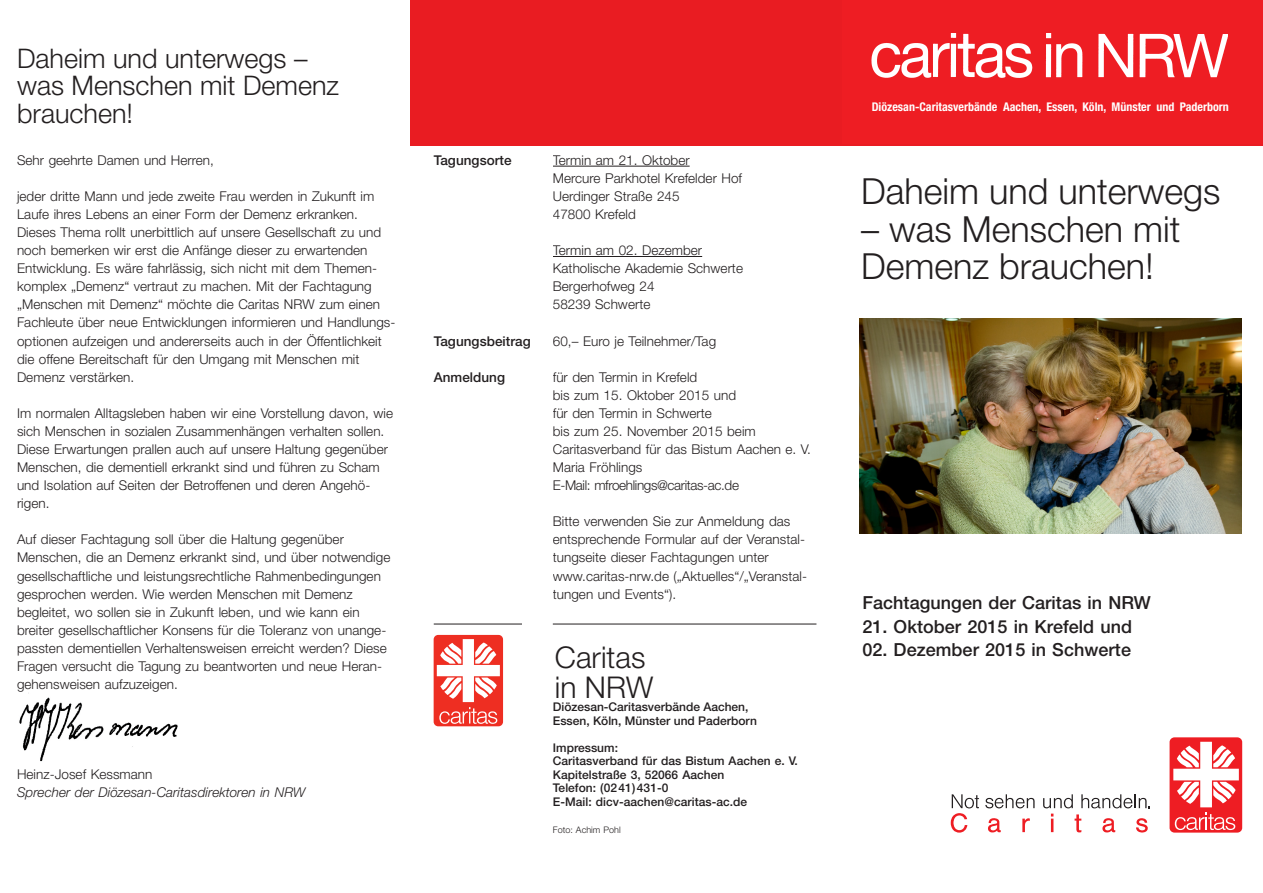
<style>
.page{position:relative;width:1263px;height:893px;background:#fff}
.page>*{position:absolute;margin:0;border:0;box-sizing:border-box;transform-origin:0 0}
.t1{font:300 36px/37.2px "Helvetica Neue";color:#231f20}
.t2{font:300 30px "Helvetica Neue";color:#231f20}
.t3{font:300 27px/27.6px "Helvetica Neue";color:#231f20}
.t4{font:500 18px "Helvetica Neue";letter-spacing:.005em;color:#231f20}
.t5{font:300 13.5px/18.1px "Helvetica Neue";letter-spacing:.005em;color:#231f20}
.t6{font:italic 300 13.5px "Helvetica Neue";letter-spacing:.005em;color:#231f20}
.t7{font:500 13.5px "Helvetica Neue";letter-spacing:.005em;color:#231f20}
.t8{font:500 12px/13.5px "Helvetica Neue";letter-spacing:.005em;color:#231f20}
.t9{font:700 condensed 12px "Helvetica Neue";color:#fff}
.t10{font:300 9px "Helvetica Neue";letter-spacing:.005em;color:#231f20}
</style>
<div class="page">
<div style="left:434px;top:635px;width:69px;height:91px;background:#ee2e22;border-radius:5px"></div>
<svg style="left:437px;top:639px;width:63px;height:85px"></svg>
<hr style="left:553px;top:166px;width:137px;height:1px;background:#231f20">
<hr style="left:553px;top:256px;width:149px;height:1px;background:#231f20">
<hr style="left:434px;top:624px;width:88px;height:1px;background:#231f20">
<hr style="left:553px;top:624px;width:263px;height:1px;background:#231f20">
<div style="left:410px;top:0;width:853px;height:145px;background:#e91c22"></div>
<div style="left:842px;top:0;width:421px;height:144px;background:#ee1d23"></div>
<img style="left:872px;top:33px;width:356px;height:44px">
<svg style="left:985px;top:794px;width:49px;height:14px"></svg>
<svg style="left:1043px;top:794px;width:30px;height:14px"></svg>
<svg style="left:1081px;top:794px;width:69px;height:14px"></svg>
<svg style="left:951px;top:794px;width:28px;height:39px"></svg>
<svg style="left:988px;top:818px;width:13px;height:14px"></svg>
<svg style="left:1022px;top:818px;width:8px;height:14px"></svg>
<svg style="left:1051px;top:814px;width:2px;height:18px"></svg>
<svg style="left:1074px;top:814px;width:7px;height:18px"></svg>
<svg style="left:1102px;top:818px;width:13px;height:14px"></svg>
<svg style="left:1136px;top:818px;width:12px;height:14px"></svg>
<div style="left:1169px;top:737px;width:73px;height:96px;background:#ee1d23;border-radius:5px"></div>
<svg style="left:1173px;top:742px;width:66px;height:65px"></svg>
<svg style="left:1175px;top:813px;width:60px;height:17px"></svg>
<img style="left:859px;top:319px;width:382px;height:215px">
<img style="left:19px;top:693px;width:159px;height:69px">
<h3 class="t3" style="left:17px;top:44px;width:324px">Daheim und unterwegs – was Menschen mit Demenz brauchen!</h3>
<p class="t5" style="left:17px;top:151px;width:198px">Sehr geehrte Damen und Herren,</p>
<p class="t5" style="left:17px;top:187px;width:380px">jeder dritte Mann und jede zweite Frau werden in Zukunft im Laufe ihres Lebens an einer Form der Demenz erkranken.<br>Dieses Thema rollt unerbittlich auf unsere Gesellschaft zu und noch bemerken wir erst die Anfänge dieser zu erwartenden Entwicklung. Es wäre fahrlässig, sich nicht mit dem Themen&shy;komplex „Demenz“ vertraut zu machen. Mit der Fachtagung „Menschen mit Demenz“ möchte die Caritas NRW zum einen Fachleute über neue Entwicklungen informieren und Handlungs&shy;optionen aufzeigen und andererseits auch in der Öffentlichkeit die offene Bereitschaft für den Umgang mit Menschen mit Demenz verstärken.</p>
<p class="t5" style="left:17px;top:404px;width:378px">Im normalen Alltagsleben haben wir eine Vorstellung davon, wie sich Menschen in sozialen Zusammenhängen verhalten sollen.<br>Diese Erwartungen prallen auch auf unsere Haltung gegenüber Menschen, die dementiell erkrankt sind und führen zu Scham und Isolation auf Seiten der Betroffenen und deren Angehö&shy;rigen.</p>
<p class="t5" style="left:17px;top:530px;width:375px">Auf dieser Fachtagung soll über die Haltung gegenüber Menschen, die an Demenz erkrankt sind, und über notwendige gesellschaftliche und leistungsrechtliche Rahmenbedingungen gesprochen werden. Wie werden Menschen mit Demenz begleitet, wo sollen sie in Zukunft leben, und wie kann ein breiter gesellschaftlicher Konsens für die Toleranz von unange&shy;passten dementiellen Verhaltensweisen erreicht werden? Diese Fragen versucht die Tagung zu beantworten und neue Heran&shy;gehensweisen aufzuzeigen.</p>
<p class="t5" style="left:17px;top:765px;width:137px">Heinz-Josef Kessmann</p>
<p class="t6" style="left:17px;top:785px;width:290px">Sprecher der Diözesan-Caritasdirektoren in NRW</p>
<p class="t7" style="left:434px;top:152px;width:79px">Tagungsorte</p>
<p class="t7" style="left:434px;top:333px;width:98px">Tagungsbeitrag</p>
<p class="t7" style="left:434px;top:369px;width:73px">Anmeldung</p>
<p class="t5" style="left:553px;top:151px;width:191px">Termin am 21. Oktober<br>Mercure Parkhotel Krefelder Hof<br>Uerdinger Straße 245<br>47800 Krefeld</p>
<p class="t5" style="left:553px;top:241px;width:192px">Termin am 02. Dezember<br>Katholische Akademie Schwerte<br>Bergerhofweg 24<br>58239 Schwerte</p>
<p class="t5" style="left:553px;top:331px;width:165px">60,– Euro je Teilnehmer/Tag</p>
<p class="t5" style="left:553px;top:367px;width:260px">für den Termin in Krefeld<br>bis zum 15. Oktober 2015 und<br>für den Termin in Schwerte<br>bis zum 25. November 2015 beim<br>Caritasverband für das Bistum Aachen e. V.<br>Maria Fröhlings<br>E-Mail: mfroehlings@caritas-ac.de</p>
<p class="t5" style="left:553px;top:512px;width:256px">Bitte verwenden Sie zur Anmeldung das entsprechende Formular auf der Veranstal&shy;tungseite dieser Fachtagungen unter www.caritas-nrw.de („Aktuelles“/„Veranstal&shy;tungen und Events“).</p>
<h2 class="t2" style="left:555px;top:639px;width:92px">Caritas</h2>
<p class="t8" style="left:553px;top:700px;width:197px">Diözesan-Caritasverbände Aachen,</p>
<h2 class="t2" style="left:555px;top:669px;width:100px">in NRW</h2>
<p class="t8" style="left:553px;top:713px;width:206px">Essen, Köln, Münster und Paderborn</p>
<p class="t8" style="left:553px;top:740px;width:247px">Impressum:<br>Caritasverband für das Bistum Aachen e. V.<br>Kapitelstraße 3, 52066 Aachen<br>Telefon: (0241)431-0<br>E-Mail: dicv-aachen@caritas-ac.de</p>
<p class="t10" style="left:553px;top:824px;width:69px">Foto: Achim Pohl</p>
<p class="t9" style="left:872px;top:100px;width:359px">Diözesan-Caritasverbände Aachen, Essen, Köln, Münster und Paderborn</p>
<h1 class="t1" style="left:861px;top:172px;width:361px">Daheim und unterwegs</h1>
<h1 class="t1" style="left:861px;top:209px;width:321px">– was Menschen mit<br>Demenz brauchen!</h1>
<h3 class="t4" style="left:862px;top:592px;width:290px">Fachtagungen der Caritas in NRW</h3>
<h3 class="t4" style="left:862px;top:616px;width:271px">21. Oktober 2015 in Krefeld und</h3>
<h3 class="t4" style="left:862px;top:639px;width:270px">02. Dezember 2015 in Schwerte</h3>
</div>
